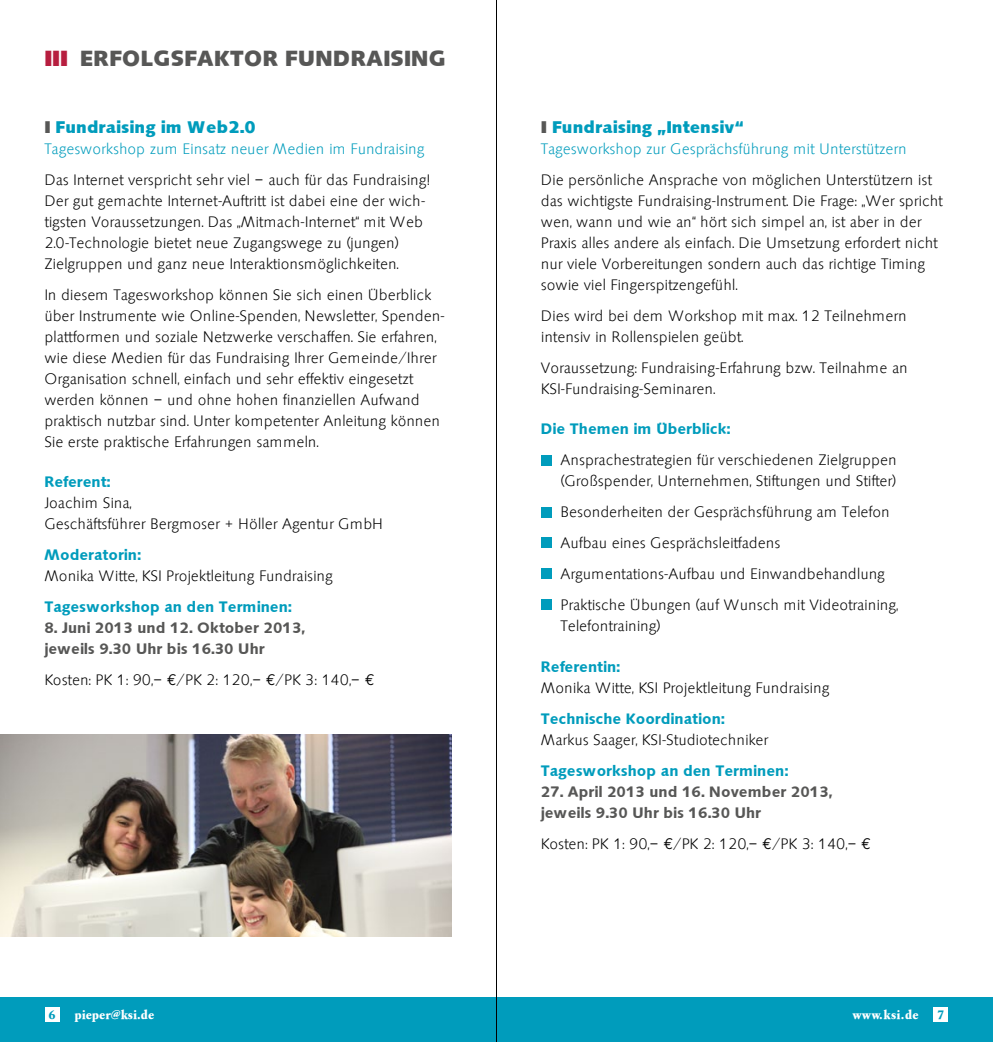
<style>
.page{position:relative;width:993px;height:1042px;background:#fff}
.page>*{position:absolute;margin:0;border:0;box-sizing:border-box;transform-origin:0 0}
.t1{font:700 22.75px "Saxony";color:#575756}
.t2{font:700 17.5px "Saxony";color:#009cbc}
.t3{font:300 15.75px/21px "Saxony";color:#000}
.t4{font:600 15.75px "Saxony";color:#009cbc}
.t5{font:600 15.75px/21px "Saxony";color:#575756}
.t6{font:300 15.75px "Saxony";color:#009cbc}
.t7{font:13.3px "Garamond Std Xbold";color:#fff}
.t8{font:13.3px "Garamond Std Xbold";color:#009cbc}
.s1{font-weight:800;color:#b71e3f}
.s2{font-weight:800;color:#575756}
.s3{font-family:"Euro Mono";font-weight:400}
</style>
<div class="page">
<div style="left:0;top:997px;width:992px;height:45px;background:#009cbc"></div>
<div style="left:45px;top:1007px;width:15px;height:15px;background:#fff"></div>
<div style="left:933px;top:1007px;width:14px;height:15px;background:#fff"></div>
<div style="left:541px;top:455px;width:10px;height:10px;background:#009cbc"></div>
<div style="left:541px;top:507px;width:10px;height:10px;background:#009cbc"></div>
<div style="left:541px;top:538px;width:10px;height:10px;background:#009cbc"></div>
<div style="left:541px;top:569px;width:10px;height:10px;background:#009cbc"></div>
<div style="left:541px;top:599px;width:10px;height:11px;background:#009cbc"></div>
<img style="left:0;top:734px;width:451px;height:202px">
<hr style="left:496px;top:0;width:1px;height:1042px;background:#000">
<h1 class="t1" style="left:45px;top:45px;width:403px"><span class="s1">III</span> Erfolgsfaktor Fundraising</h1>
<p class="t2" style="left:45px;top:117px;width:213px"><span class="s2">I</span> Fundraising im Web2.0</p>
<p class="t6" style="left:45px;top:140px;width:381px">Tagesworkshop zum Einsatz neuer Medien im Fundraising</p>
<p class="t3" style="left:45px;top:169px;width:387px">Das Internet verspricht sehr viel – auch für das Fundraising!<br>Der gut gemachte Internet-Auftritt ist dabei eine der wich&shy;tigsten Voraussetzungen. Das „Mitmach-Internet“ mit Web 2.0-Technologie bietet neue Zugangswege zu (jungen)<br>Zielgruppen und ganz neue Interaktionsmöglichkeiten.</p>
<p class="t3" style="left:45px;top:284px;width:402px">In diesem Tagesworkshop können Sie sich einen Überblick über Instrumente wie Online-Spenden, Newsletter, Spenden&shy;plattformen und soziale Netzwerke verschaffen. Sie erfahren, wie diese Medien für das Fundraising Ihrer Gemeinde/Ihrer Organisation schnell, einfach und sehr effektiv eingesetzt werden können – und ohne hohen finanziellen Aufwand praktisch nutzbar sind. Unter kompetenter Anleitung können Sie erste praktische Erfahrungen sammeln.</p>
<p class="t4" style="left:45px;top:473px;width:68px">Referent:</p>
<p class="t3" style="left:45px;top:493px;width:340px">Joachim Sina,<br>Geschäftsführer Bergmoser + Höller Agentur GmbH</p>
<p class="t4" style="left:45px;top:546px;width:98px">Moderatorin:</p>
<p class="t3" style="left:45px;top:566px;width:290px">Monika Witte, KSI Projektleitung Fundraising</p>
<p class="t4" style="left:45px;top:598px;width:249px">Tagesworkshop an den Terminen:</p>
<p class="t5" style="left:45px;top:617px;width:262px">8. Juni 2013 und 12. Oktober 2013, jeweils 9.30 Uhr bis 16.30 Uhr</p>
<p class="t3" style="left:45px;top:669px;width:331px">Kosten: PK 1: 90,– <span class="s3">€</span>/PK 2: 120,– <span class="s3">€</span>/PK 3: 140,– <span class="s3">€</span></p>
<p class="t2" style="left:541px;top:117px;width:204px"><span class="s2">I</span> Fundraising „Intensiv“</p>
<p class="t6" style="left:541px;top:140px;width:367px">Tagesworkshop zur Gesprächsführung mit Unterstützern</p>
<p class="t3" style="left:541px;top:169px;width:403px">Die persönliche Ansprache von möglichen Unterstützern ist das wichtigste Fundraising-Instrument. Die Frage: „Wer spricht wen, wann und wie an“ hört sich simpel an, ist aber in der Praxis alles andere als einfach. Die Umsetzung erfordert nicht nur viele Vorbereitungen sondern auch das richtige Timing sowie viel Fingerspitzengefühl.</p>
<p class="t3" style="left:541px;top:305px;width:367px">Dies wird bei dem Workshop mit max. 12 Teilnehmern intensiv in Rollenspielen geübt.</p>
<p class="t3" style="left:541px;top:357px;width:368px">Voraussetzung: Fundraising-Erfahrung bzw. Teilnahme an<br>KSI-Fundraising-Seminaren.</p>
<p class="t4" style="left:541px;top:420px;width:191px">Die Themen im Überblick:</p>
<p class="t3" style="left:560px;top:450px;width:337px">Ansprachestrategien für verschiedenen Zielgruppen (Großspender, Unternehmen, Stiftungen und Stifter)</p>
<p class="t3" style="left:560px;top:497px;width:339px;line-height:31px">Besonderheiten der Gesprächsführung am Telefon Aufbau eines Gesprächsleitfadens Argumentations-Aufbau und Einwandbehandlung Praktische Übungen (auf Wunsch mit Videotraining,</p>
<p class="t3" style="left:560px;top:615px;width:101px">Telefontraining)</p>
<p class="t4" style="left:541px;top:658px;width:81px">Referentin:</p>
<p class="t3" style="left:541px;top:677px;width:290px">Monika Witte, KSI Projektleitung Fundraising</p>
<p class="t4" style="left:541px;top:710px;width:185px">Technische Koordination:</p>
<p class="t3" style="left:541px;top:729px;width:229px">Markus Saager, KSI-Studiotechniker</p>
<p class="t4" style="left:541px;top:762px;width:249px">Tagesworkshop an den Terminen:</p>
<p class="t5" style="left:541px;top:781px;width:293px">27. April 2013 und 16. November 2013, jeweils 9.30 Uhr bis 16.30 Uhr</p>
<p class="t3" style="left:541px;top:833px;width:331px">Kosten: PK 1: 90,– <span class="s3">€</span>/PK 2: 120,– <span class="s3">€</span>/PK 3: 140,– <span class="s3">€</span></p>
<p class="t8" style="left:48px;top:1007px;width:9px">6</p>
<p class="t7" style="left:74px;top:1007px;width:81px">pieper@ksi.de</p>
<p class="t7" style="left:852px;top:1007px;width:67px">www.ksi.de</p>
<p class="t8" style="left:936px;top:1007px;width:9px">7</p>
</div>
